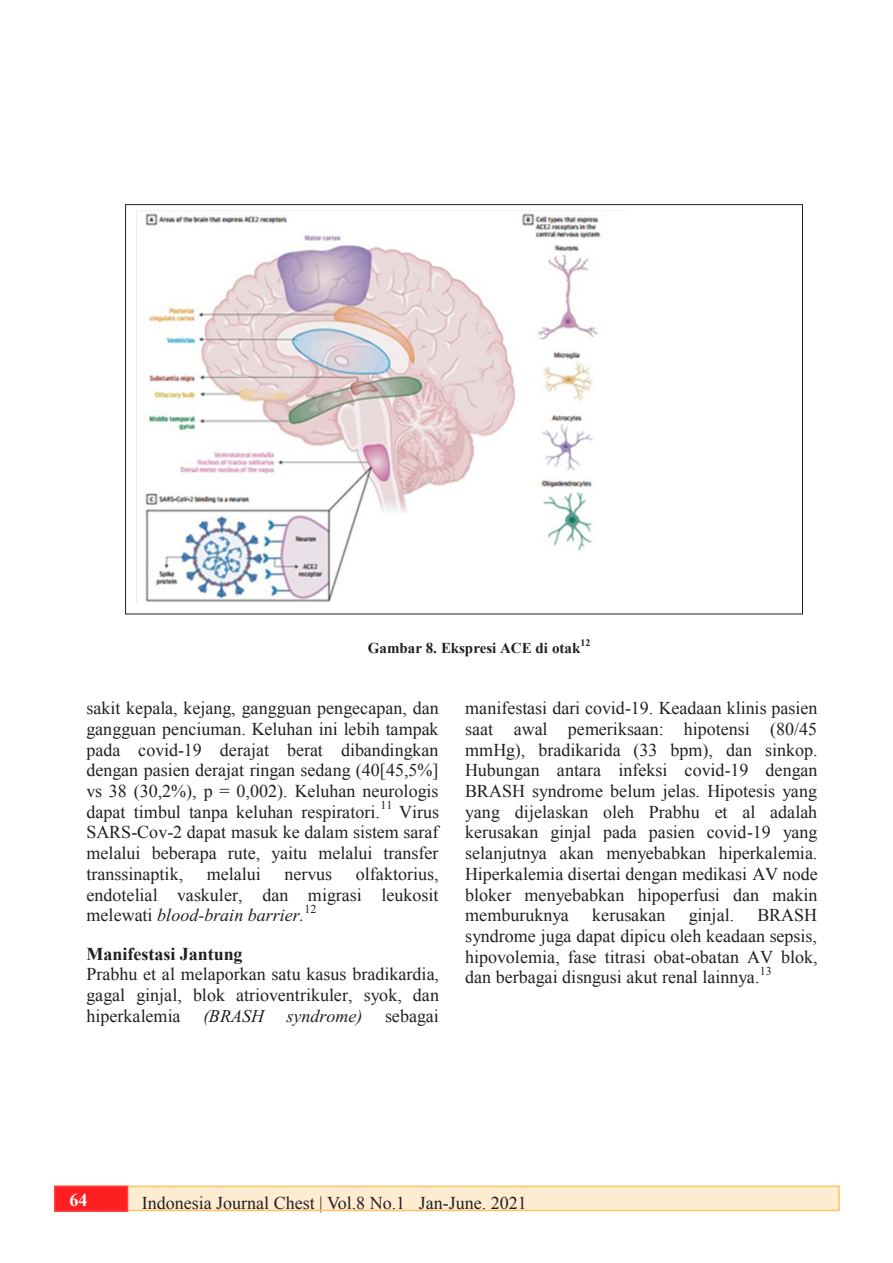
<style>
.page{position:relative;width:893px;height:1263px;background:#fff}
.page>*{position:absolute;margin:0;border:0;box-sizing:border-box;transform-origin:0 0}
.t1{font:18px/20.7px "Times New Roman";color:#231f20;text-align:justify}
.t2{font:italic 18px "Times New Roman";color:#231f20}
.t3{font:700 18px "Times New Roman";color:#fff}
.t4{font:700 15px "Times New Roman";color:#231f20}
.t5{font:12px "Times New Roman";color:#231f20}
.t6{font:700 9.9px "Times New Roman";color:#231f20}
.s1{font-style:italic}
.s2{font-weight:700}
</style>
<div class="page">
<div style="left:56px;top:1186px;width:783px;height:24px;background:#ffecd1"></div>
<div style="left:55px;top:1185px;width:785px;height:26px;border:2px solid #ffc260"></div>
<div style="left:54px;top:1185px;width:74px;height:27px;background:#ff1f20;border:2px solid #ff4047"></div>
<img style="left:138px;top:211px;width:466px;height:392px">
<p class="t6" style="left:580px;top:636px;width:12px">12</p>
<p class="t4" style="left:368px;top:638px;width:214px">Gambar 8. Ekspresi ACE di otak</p>
<p class="t1" style="left:86px;top:698px;width:354px">sakit kepala, kejang, gangguan pengecapan, dan gangguan penciuman. Keluhan ini lebih tampak pada covid-19 derajat berat dibandingkan dengan pasien derajat ringan sedang (40[45,5%] vs 38 (30,2%), p = 0,002). Keluhan neurologis dapat timbul tanpa keluhan respiratori.</p>
<p class="t5" style="left:381px;top:797px;width:13px">11</p>
<p class="t1" style="left:86px;top:801px;width:354px;text-indent:313px">Virus SARS-Cov-2 dapat masuk ke dalam sistem saraf melalui beberapa rute, yaitu melalui transfer transsinaptik,</p>
<p class="t1" style="left:86px;top:863px;width:354px;text-indent:269px">olfaktorius, endotelial vaskuler, dan migrasi leukosit melewati <span class="s1">blood-brain barrier.</span></p>
<p class="t1" style="left:207px;top:863px;width:55px">melalui</p>
<p class="t1" style="left:284px;top:863px;width:49px">nervus</p>
<p class="t5" style="left:304px;top:901px;width:13px">12</p>
<p class="t1" style="left:86px;top:943px;width:354px;text-align:left"><span class="s2">Manifestasi Jantung<br></span>Prabhu et al melaporkan satu kasus bradikardia, gagal ginjal, blok atrioventrikuler, syok, dan hiperkalemia</p>
<p class="t2" style="left:203px;top:1006px;width:161px">(BRASH syndrome)</p>
<p class="t1" style="left:385px;top:1005px;width:55px">sebagai</p>
<p class="t1" style="left:465px;top:697px;width:354px">manifestasi dari covid-19. Keadaan klinis pasien saat awal pemeriksaan: hipotensi (80/45 mmHg), bradikarida (33 bpm), dan sinkop.<br>Hubungan antara infeksi covid-19 dengan BRASH syndrome belum jelas. Hipotesis yang yang dijelaskan oleh Prabhu et al adalah kerusakan ginjal pada pasien covid-19 yang selanjutnya akan menyebabkan hiperkalemia.<br>Hiperkalemia disertai dengan medikasi AV node bloker menyebabkan hipoperfusi dan makin memburuknya</p>
<p class="t1" style="left:592px;top:905px;width:75px">kerusakan</p>
<p class="t1" style="left:689px;top:905px;width:47px">ginjal.</p>
<p class="t1" style="left:465px;top:905px;width:354px;text-indent:292px">BRASH syndrome juga dapat dipicu oleh keadaan sepsis, hipovolemia, fase titrasi obat-obatan AV blok, dan berbagai disngusi akut renal lainnya.</p>
<p class="t5" style="left:760px;top:963px;width:13px">13</p>
<p class="t3" style="left:69px;top:1187px;width:19px">64</p>
<p class="t1" style="left:142px;top:1192px;width:386px">Indonesia Journal Chest | Vol.8 No.1 Jan-June. 2021</p>
</div>
